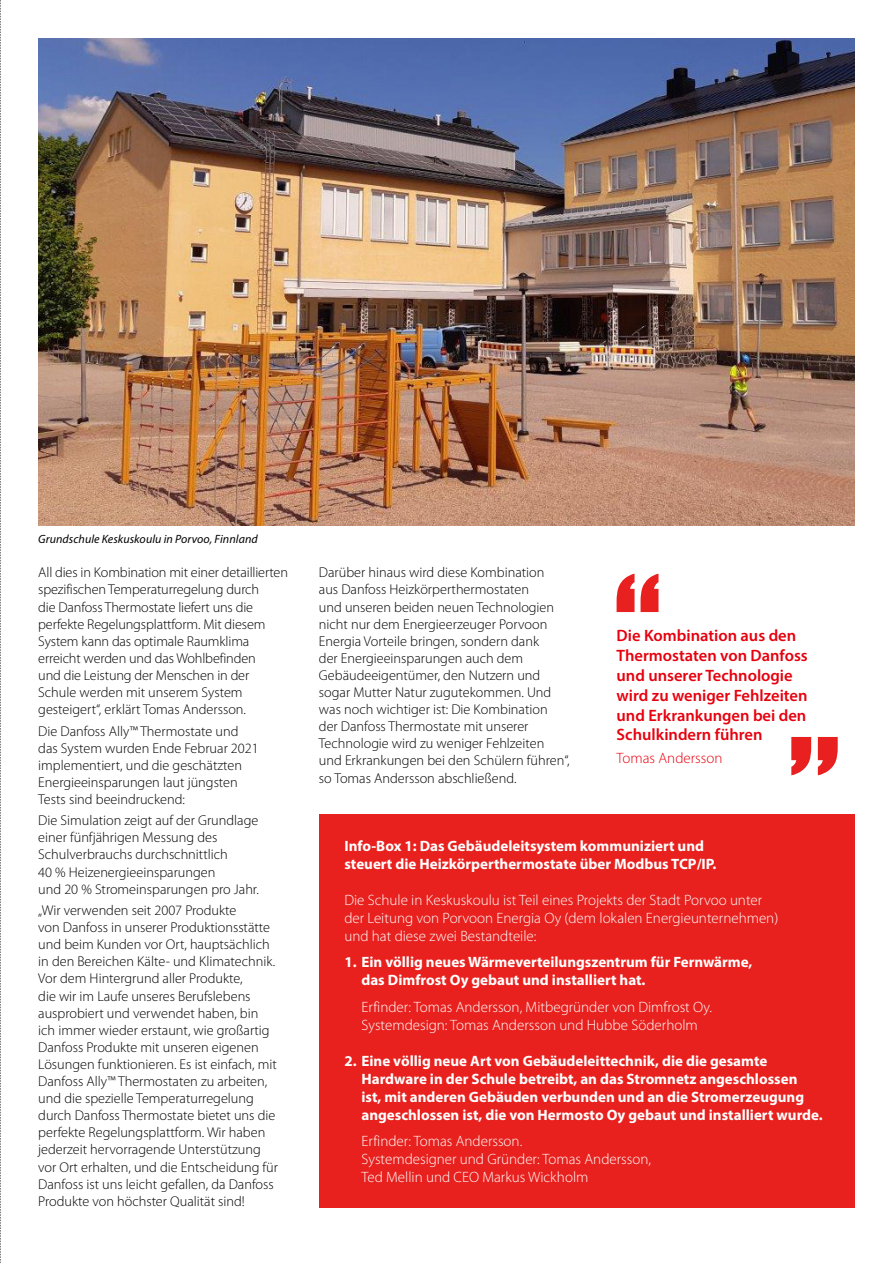
<style>
.page{position:relative;width:893px;height:1263px;background:#fff}
.page>*{position:absolute;margin:0;border:0;box-sizing:border-box;transform-origin:0 0}
.t1{font:600 16.5px/19.8px "Myriad Pro";color:#e7000e}
.t2{font:700 15px/18px "Myriad Pro";color:#fff}
.t3{font:300 15px/18px "Myriad Pro";color:#fff}
.t4{font:300 15px "Myriad Pro";color:#e7000e}
.t5{font:300 14.25px/17.1px "Myriad Pro";color:#000}
.t6{font:italic 12px "Myriad Pro";letter-spacing:.005em;color:#000}
</style>
<div class="page">
<div style="left:319px;top:814px;width:536px;height:394px;background:#e8211e"></div>
<img style="left:38px;top:38px;width:817px;height:488px">
<svg style="left:617px;top:574px;width:41px;height:38px"></svg>
<svg style="left:791px;top:737px;width:47px;height:38px"></svg>
<svg style="left:0;top:0;width:1px;height:1263px"></svg>
<p class="t6" style="left:38px;top:532px;width:221px">Grundschule Keskuskoulu in Porvoo, Finnland</p>
<p class="t5" style="left:38px;top:564px;width:251px">All dies in Kombination mit einer detaillierten spezifischen Temperaturregelung durch<br>die Danfoss Thermostate liefert uns die perfekte Regelungsplattform. Mit diesem System kann das optimale Raumklima erreicht werden und das Wohlbefinden<br>und die Leistung der Menschen in der Schule werden mit unserem System gesteigert“, erklärt Tomas Andersson.</p>
<p class="t5" style="left:38px;top:722px;width:222px">Die Danfoss Ally™ Thermostate und das System wurden Ende Februar 2021 implementiert, und die geschätzten Energieeinsparungen laut jüngsten Tests sind beeindruckend:</p>
<p class="t5" style="left:38px;top:812px;width:222px">Die Simulation zeigt auf der Grundlage einer fünfjährigen Messung des Schulverbrauchs durchschnittlich<br>40 % Heizenergieeinsparungen<br>und 20 % Stromeinsparungen pro Jahr.</p>
<p class="t5" style="left:38px;top:902px;width:241px">„Wir verwenden seit 2007 Produkte<br>von Danfoss in unserer Produktionsstätte und beim Kunden vor Ort, hauptsächlich in den Bereichen Kälte- und Klimatechnik.<br>Vor dem Hintergrund aller Produkte,<br>die wir im Laufe unseres Berufslebens ausprobiert und verwendet haben, bin ich immer wieder erstaunt, wie großartig Danfoss Produkte mit unseren eigenen Lösungen funktionieren. Es ist einfach, mit Danfoss Ally™ Thermostaten zu arbeiten, und die spezielle Temperaturregelung durch Danfoss Thermostate bietet uns die perfekte Regelungsplattform. Wir haben jederzeit hervorragende Unterstützung vor Ort erhalten, und die Entscheidung für Danfoss ist uns leicht gefallen, da Danfoss Produkte von höchster Qualität sind!</p>
<p class="t5" style="left:319px;top:564px;width:252px">Darüber hinaus wird diese Kombination<br>aus Danfoss Heizkörperthermostaten<br>und unseren beiden neuen Technologien nicht nur dem Energieerzeuger Porvoon Energia Vorteile bringen, sondern dank<br>der Energieeinsparungen auch dem Gebäudeeigentümer, den Nutzern und sogar Mutter Natur zugutekommen. Und was noch wichtiger ist: Die Kombination der Danfoss Thermostate mit unserer Technologie wird zu weniger Fehlzeiten und Erkrankungen bei den Schülern führen“, so Tomas Andersson abschließend.</p>
<p class="t1" style="left:617px;top:625px;width:193px">Die Kombination aus den<br>Thermostaten von Danfoss und unserer Technologie wird zu weniger Fehlzeiten und Erkrankungen bei den<br>Schulkindern führen</p>
<p class="t4" style="left:617px;top:749px;width:107px">Tomas Andersson</p>
<p class="t2" style="left:344px;top:836px;width:373px">Info-Box 1: Das Gebäudeleitsystem kommuniziert und steuert die Heizkörperthermostate über Modbus TCP/IP.</p>
<p class="t3" style="left:344px;top:891px;width:435px">Die Schule in Keskuskoulu ist Teil eines Projekts der Stadt Porvoo unter der Leitung von Porvoon Energia Oy (dem lokalen Energieunternehmen) und hat diese zwei Bestandteile:</p>
<p class="t2" style="left:361px;top:952px;width:392px;text-indent:-17px">1. Ein völlig neues Wärmeverteilungszentrum für Fernwärme, das Dimfrost Oy gebaut und installiert hat.</p>
<p class="t3" style="left:361px;top:998px;width:352px">Erfinder: Tomas Andersson, Mitbegründer von Dimfrost Oy.<br>Systemdesign: Tomas Andersson und Hubbe Söderholm</p>
<p class="t2" style="left:361px;top:1051px;width:463px;text-indent:-17px">2. Eine völlig neue Art von Gebäudeleittechnik, die die gesamte Hardware in der Schule betreibt, an das Stromnetz angeschlossen<br>ist, mit anderen Gebäuden verbunden und an die Stromerzeugung angeschlossen ist, die von Hermosto Oy gebaut und installiert wurde.</p>
<p class="t3" style="left:361px;top:1132px;width:291px">Erfinder: Tomas Andersson.<br>Systemdesigner und Gründer: Tomas Andersson,<br>Ted Mellin und CEO Markus Wickholm</p>
</div>
